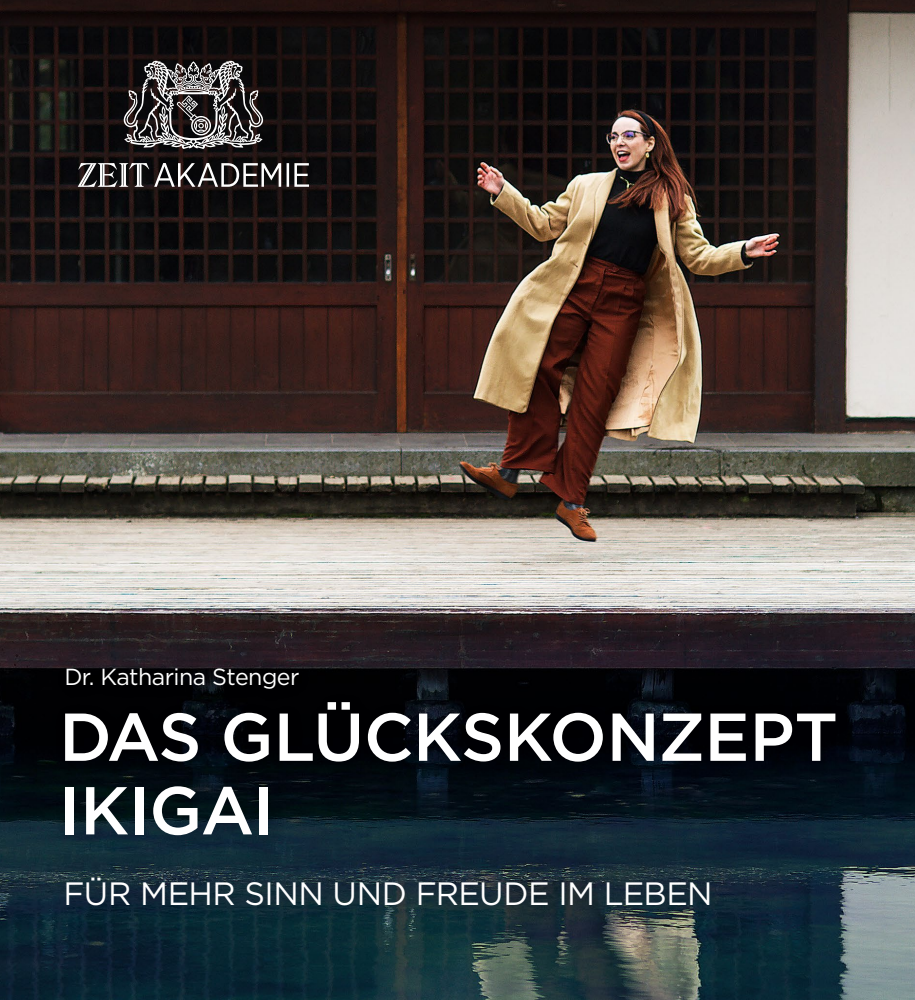
<style>
.page{position:relative;width:915px;height:1000px;background:#fff}
.page>*{position:absolute;margin:0;border:0;box-sizing:border-box;transform-origin:0 0}
.t1{font:500 67.5px/73.5px "Gotham";letter-spacing:-.015em;color:#fff}
.t2{font:32.25px "Gotham";letter-spacing:-.015em;color:#fff}
.t3{font:23.25px "Gotham";letter-spacing:-.02em;color:#fff}
</style>
<div class="page">
<img style="left:0;top:0;width:914px;height:999px">
<div style="left:56px;top:657px;width:258px;height:47px;background:#000;opacity:.2"></div>
<div style="left:54px;top:691px;width:797px;height:161px;background:#000;opacity:.2"></div>
<div style="left:56px;top:866px;width:670px;height:56px;background:#000;opacity:.2"></div>
<svg style="left:78px;top:61px;width:231px;height:126px"></svg>
<p class="t3" style="left:64px;top:661px;width:236px">Dr. Katharina Stenger</p>
<h1 class="t1" style="left:59px;top:699px;width:780px">DAS GLÜCKSKONZEPT<br>IKIGAI</h1>
<p class="t2" style="left:64px;top:872px;width:650px">FÜR MEHR SINN UND FREUDE IM LEBEN</p>
</div>
